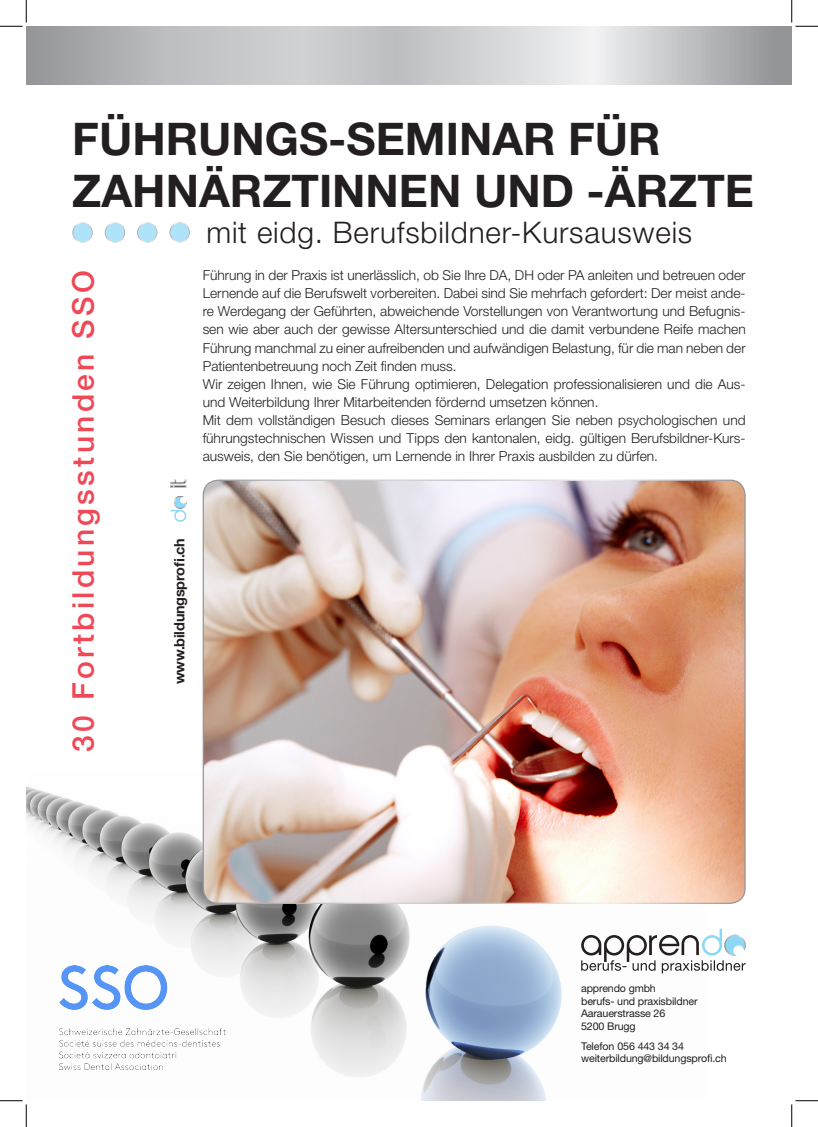
<style>
.page{position:relative;width:818px;height:1127px;background:#fff}
.page>*{position:absolute;margin:0;border:0;box-sizing:border-box;transform-origin:0 0}
.t1{font:700 45px/52.2px "Helvetica Neue LT Std";color:#231f20}
.t2{font:500 30px "Helvetica Neue LT Std";letter-spacing:.11em;color:#ef4856}
.t3{font:300 29.75px "Helvetica Neue LT Std";letter-spacing:.025em;color:#231f20}
.t4{font:700 14.38px "Helvetica Neue LT Std";letter-spacing:-.015em;color:#231f20}
.Lead{font:300 13.75px/18.1px "Helvetica Neue LT Std";color:#231f20;text-align:justify}
.t5{font:10.62px/12.5px "Helvetica Neue LT Std";letter-spacing:-.015em;color:#231f20}
</style>
<div class="page">
<img style="left:26px;top:770px;width:679px;height:330px">
<img style="left:203px;top:481px;width:542px;height:422px">
<svg style="left:581px;top:928px;width:165px;height:45px"></svg>
<svg style="left:26px;top:26px;width:766px;height:58px;background:#c2c3c6"></svg>
<svg style="left:170px;top:479px;width:16px;height:8px"></svg>
<svg style="left:170px;top:496px;width:16px;height:25px"></svg>
<div style="left:180px;top:497px;width:7px;height:6px;border:1px solid #fff;border-radius:2px"></div>
<svg style="left:170px;top:222px;width:19px;height:20px"></svg>
<div style="left:169px;top:222px;width:21px;height:20px;border:1px solid #fff;border-radius:50%"></div>
<svg style="left:73px;top:223px;width:19px;height:19px"></svg>
<div style="left:72px;top:222px;width:21px;height:21px;border:1px solid #fff;border-radius:50%"></div>
<div style="left:105px;top:223px;width:20px;height:19px;background:#afe3f9;border-radius:50%"></div>
<div style="left:105px;top:222px;width:20px;height:21px;border:1px solid #fff;border-radius:50%"></div>
<svg style="left:138px;top:223px;width:19px;height:19px"></svg>
<div style="left:137px;top:222px;width:20px;height:21px;border:1px solid #fff;border-radius:50%"></div>
<img style="left:59px;top:965px;width:167px;height:103px">
<svg style="left:0;top:0;width:27px;height:27px"></svg>
<svg style="left:0;top:1100px;width:27px;height:26px"></svg>
<svg style="left:791px;top:0;width:27px;height:27px"></svg>
<svg style="left:791px;top:1100px;width:27px;height:26px"></svg>
<p class="t1" style="left:72px;top:111px;width:683px">FÜHRUNGS-SEMINAR FÜR<br>ZAHNÄRZTINNEN UND -ÄRZTE</p>
<p class="t3" style="left:206px;top:214px;width:487px">mit eidg. Berufsbildner-Kursausweis</p>
<p class="t2" style="left:65px;top:751px;width:483px;rotate:-90deg">30 Fortbildungsstunden SSO</p>
<p class="Lead" style="left:203px;top:266px;width:544px">Führung in der Praxis ist unerlässlich, ob Sie Ihre DA, DH oder PA anleiten und betreuen oder Lernende auf die Berufswelt vorbereiten. Dabei sind Sie mehrfach gefordert: Der meist ande&shy;re Werdegang der Geführten, abweichende Vorstellungen von Verantwortung und Befugnis&shy;sen wie aber auch der gewisse Altersunterschied und die damit verbundene Reife machen Führung manchmal zu einer aufreibenden und aufwändigen Belastung, für die man neben der Patientenbetreuung noch Zeit finden muss.</p>
<p class="Lead" style="left:203px;top:374px;width:544px">Wir zeigen Ihnen, wie Sie Führung optimieren, Delegation professionalisieren und die Aus&shy;und Weiterbildung Ihrer Mitarbeitenden fördernd umsetzen können.</p>
<p class="Lead" style="left:203px;top:411px;width:544px">Mit dem vollständigen Besuch dieses Seminars erlangen Sie neben psychologischen und führungstechnischen Wissen und Tipps den kantonalen, eidg. gültigen Berufsbildner-Kurs&shy;ausweis, den Sie benötigen, um Lernende in Ihrer Praxis ausbilden zu dürfen.</p>
<p class="t4" style="left:171px;top:684px;width:148px;rotate:-90deg">www.bildungsprofi.ch</p>
<p class="t5" style="left:581px;top:981px;width:76px">apprendo gmbh</p>
<p class="t5" style="left:581px;top:994px;width:118px">berufs- und praxisbildner</p>
<p class="t5" style="left:581px;top:1006px;width:86px">Aarauerstrasse 26<br>5200 Brugg</p>
<p class="t5" style="left:581px;top:1039px;width:104px">Telefon 056 443 34 34</p>
<p class="t5" style="left:581px;top:1051px;width:147px">weiterbildung@bildungsprofi.ch</p>
</div>
